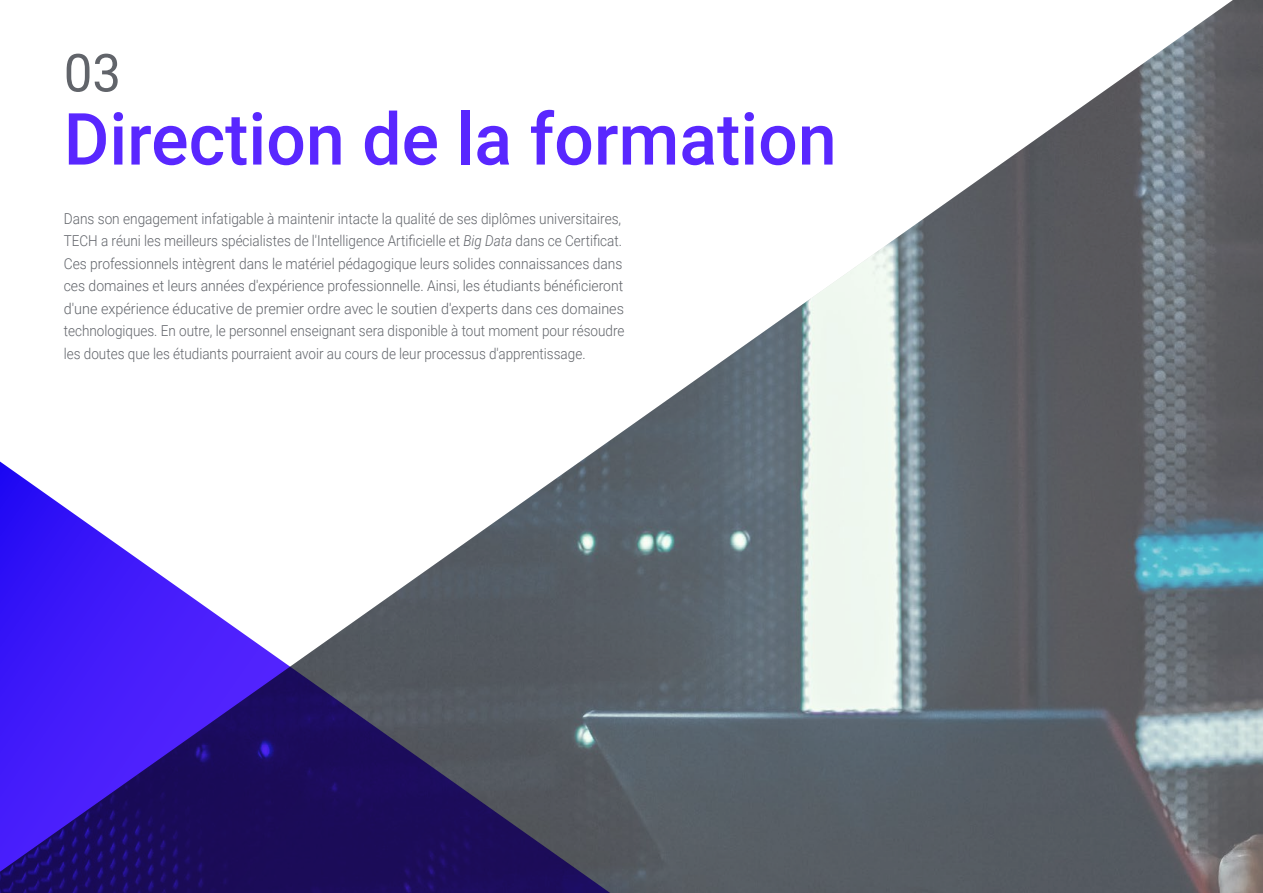
<style>
.page{position:relative;width:1263px;height:893px;background:#fff}
.page>*{position:absolute;margin:0;border:0;box-sizing:border-box;transform-origin:0 0}
.t1{font:500 72px "Roboto";color:#5927ff}
.t2{font:52.5px "Roboto";color:#61646a}
.t3{font:300 15px/22.5px "Roboto";color:#61646a;scale:.91 1}
.s1{font-style:italic}
</style>
<div class="page">
<img style="left:602px;top:0;width:661px;height:893px">
<svg style="left:0;top:446px;width:640px;height:447px"></svg>
<h2 class="t2" style="left:64px;top:36px;width:59px">03</h2>
<h1 class="t1" style="left:64px;top:89px;width:774px">Direction de la formation</h1>
<p class="t3" style="left:64px;top:207px;width:617px">Dans son engagement infatigable à maintenir intacte la qualité de ses diplômes universitaires, TECH a réuni les meilleurs spécialistes de l'Intelligence Artificielle et <span class="s1">Big Data</span> dans ce Certificat.<br>Ces professionnels intègrent dans le matériel pédagogique leurs solides connaissances dans ces domaines et leurs années d'expérience professionnelle. Ainsi, les étudiants bénéficieront d'une expérience éducative de premier ordre avec le soutien d'experts dans ces domaines technologiques. En outre, le personnel enseignant sera disponible à tout moment pour résoudre les doutes que les étudiants pourraient avoir au cours de leur processus d'apprentissage.</p>
</div>
